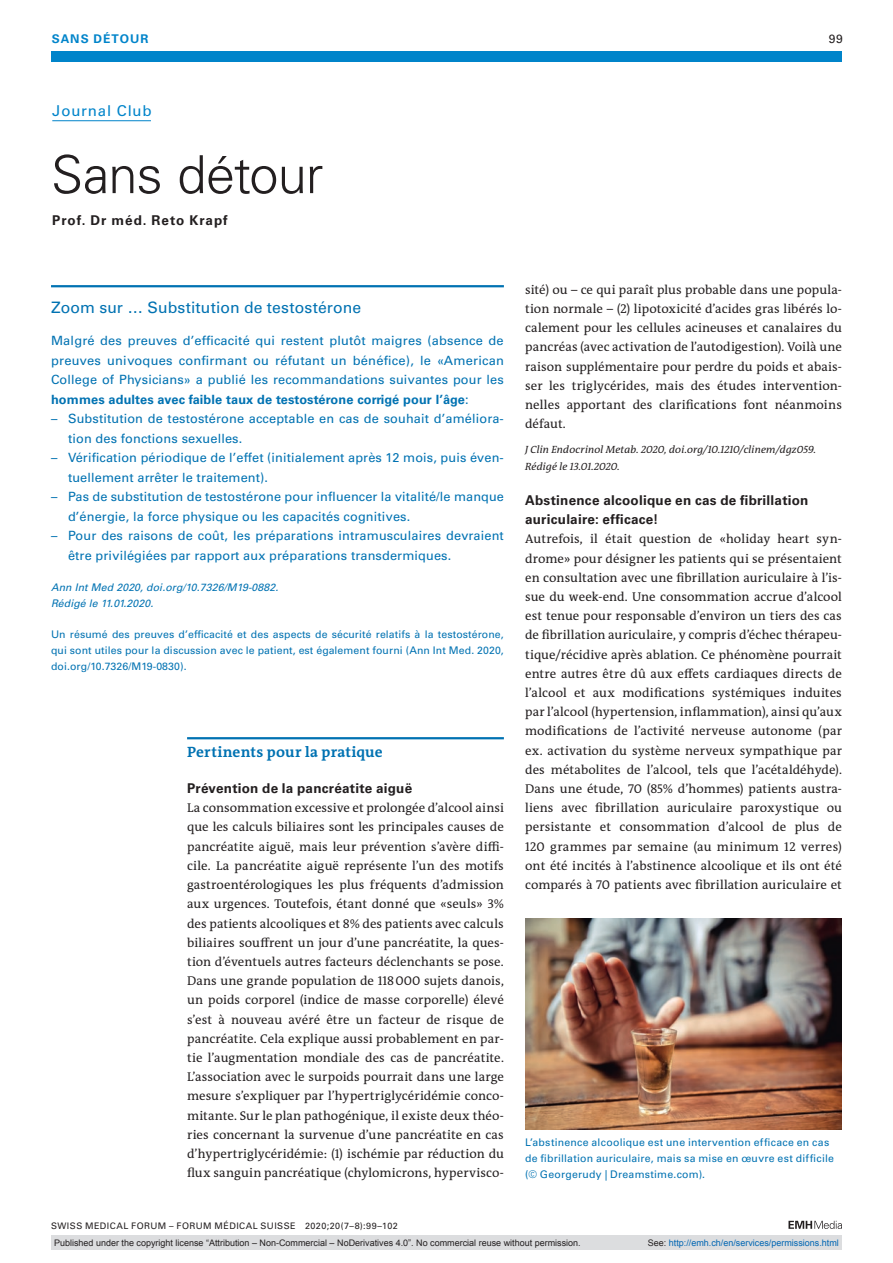
<style>
.page{position:relative;width:893px;height:1263px;background:#fff}
.page>*{position:absolute;margin:0;border:0;box-sizing:border-box;transform-origin:0 0}
.t1{font:300 52.5px "Univers LT Std";letter-spacing:-.02em;color:#231f20}
.t2{font:15.75px "Univers LT Std";letter-spacing:.005em;color:#0072b2}
.t3{font:700 15px "The Antiqua B W7";letter-spacing:.015em;color:#0072b2}
.t4{font:15px "Univers LT Std";letter-spacing:.05em;color:#0084ca}
.t5{font:700 13.5px/19.2px "Univers LT Std";letter-spacing:.02em;color:#231f20}
.t6{font:700 13.5px "Univers LT Std";letter-spacing:.065em;color:#231f20}
.t7{font:12.75px/19.2px "The Antiqua B W5 Plain";letter-spacing:.005em;color:#231f20;text-align:justify}
.t8{font:12.75px/19.5px "Univers LT Std";letter-spacing:.01em;color:#0072b2}
.t9{font:700 12px "Univers LT Std";letter-spacing:.08em;color:#0084ca}
.t10{font:12px "Univers LT Std";color:#231f20}
.t11{font:10.5px/15.8px "Univers LT Std";letter-spacing:.02em;color:#0072b2;text-align:justify}
.t12{font:italic 10.5px/16.5px "The Antiqua B W5 Plain";letter-spacing:.01em;color:#231f20}
.t13{font:italic 10.5px/15.8px "Univers LT Std";letter-spacing:.01em;color:#0072b2}
.t14{font:9px "Arial";color:#231f20}
.t15{font:9px "Univers LT Std";letter-spacing:.05em;color:#231f20}
.t16{font:9px "Arial";color:#0166b3}
.s1{font-weight:700}
.s2{color:#231f20}
</style>
<div class="page">
<div style="left:51px;top:51px;width:791px;height:11px;background:#0084ca"></div>
<svg style="left:788px;top:1221px;width:54px;height:8px"></svg>
<hr style="left:52px;top:120px;width:99px;height:1px;background:#0084ca">
<hr style="left:187px;top:737px;width:317px;height:2px;background:#0072b2">
<hr style="left:51px;top:285px;width:453px;height:2px;background:#0072b2">
<img style="left:525px;top:918px;width:317px;height:212px">
<div style="left:51px;top:1235px;width:791px;height:15px;background:#dcdddf"></div>
<p class="t9" style="left:52px;top:31px;width:98px">SANS DÉTOUR</p>
<p class="t10" style="left:829px;top:31px;width:16px">99</p>
<p class="t4" style="left:52px;top:102px;width:101px">Journal Club</p>
<h1 class="t1" style="left:51px;top:143px;width:274px">Sans détour</h1>
<p class="t6" style="left:52px;top:212px;width:177px">Prof. Dr méd. Reto Krapf</p>
<p class="t2" style="left:51px;top:298px;width:312px">Zoom sur … Substitution de testostérone</p>
<p class="t8" style="left:51px;top:331px;width:455px;text-align:justify">Malgré des preuves d’efficacité qui restent plutôt maigres (absence de preuves univoques confirmant ou réfutant un bénéfice), le «American College of Physicians» a publié les recommandations suivantes pour les <span class="s1">hommes adultes avec faible taux de testostérone corrigé pour l’âge</span>:</p>
<p class="t8" style="left:68px;top:409px;width:437px;text-indent:-17px">– Substitution de testostérone acceptable en cas de souhait d’améliora&shy;tion des fonctions sexuelles.</p>
<p class="t8" style="left:68px;top:448px;width:437px;text-indent:-17px">– Vérification périodique de l’effet (initialement après 12 mois, puis éven&shy;tuellement arrêter le traitement).</p>
<p class="t8" style="left:68px;top:487px;width:437px;text-indent:-17px">– Pas de substitution de testostérone pour influencer la vitalité/le manque d’énergie, la force physique ou les capacités cognitives.</p>
<p class="t8" style="left:68px;top:526px;width:437px;text-indent:-17px">– Pour des raisons de coût, les préparations intramusculaires devraient être privilégiées par rapport aux préparations transdermiques.</p>
<p class="t13" style="left:51px;top:580px;width:229px">Ann Int Med 2020, doi.org/10.7326/M19-0882.<br>Rédigé le 11.01.2020.</p>
<p class="t11" style="left:51px;top:627px;width:454px">Un résumé des preuves d’efficacité et des aspects de sécurité relatifs à la testostérone, qui sont utiles pour la discussion avec le patient, est également fourni (Ann Int Med. 2020, doi.org/10.7326/M19-0830).</p>
<p class="t3" style="left:187px;top:742px;width:197px">Pertinents pour la pratique</p>
<p class="t5" style="left:187px;top:779px;width:227px">Prévention de la pancréatite aiguë</p>
<p class="t7" style="left:187px;top:798px;width:318px">La consommation excessive et prolongée d’alcool ainsi que les calculs biliaires sont les principales causes de pancréatite aiguë, mais leur prévention s’avère diffi&shy;cile. La pancréatite aiguë représente l’un des motifs gastroentérologiques les plus fréquents d’admission aux urgences. Toutefois, étant donné que «seuls» 3% des patients alcooliques et 8% des patients avec calculs biliaires souffrent un jour d’une pancréatite, la ques&shy;tion d’éventuels autres facteurs déclenchants se pose.<br>Dans une grande population de 118000 sujets danois, un poids corporel (indice de masse corporelle) élevé s’est à nouveau avéré être un facteur de risque de pancréatite. Cela explique aussi probablement en par&shy;tie l’augmentation mondiale des cas de pancréatite.<br>L’association avec le surpoids pourrait dans une large mesure s’expliquer par l’hypertriglycéridémie conco&shy;mitante. Sur le plan pathogénique, il existe deux théo&shy;ries concernant la survenue d’une pancréatite en cas d’hypertriglycéridémie: (1) ischémie par réduction du flux sanguin pancréatique (chylomicrons, hypervisco-</p>
<p class="t15" style="left:51px;top:1220px;width:348px">SWISS MEDICAL FORUM – FORUM MÉDICAL SUISSE 2020;20(7–8):99–102</p>
<p class="t7" style="left:525px;top:280px;width:318px">sité) ou – ce qui paraît plus probable dans une popula&shy;tion normale – (2) lipotoxicité d’acides gras libérés lo&shy;calement pour les cellules acineuses et canalaires du pancréas (avec activation de l’autodigestion). Voilà une raison supplémentaire pour perdre du poids et abais&shy;ser les triglycérides, mais des études intervention&shy;nelles apportant des clarifications font néanmoins défaut.</p>
<p class="t12" style="left:525px;top:441px;width:292px">J Clin Endocrinol Metab. 2020, doi.org/10.1210/clinem/dgz059.<br>Rédigé le 13.01.2020.</p>
<p class="t5" style="left:525px;top:491px;width:285px">Abstinence alcoolique en cas de fibrillation auriculaire: efficace!</p>
<p class="t7" style="left:525px;top:530px;width:318px">Autrefois, il était question de «holiday heart syn&shy;drome» pour désigner les patients qui se présentaient en consultation avec une fibrillation auriculaire à l’is&shy;sue du week-end. Une consommation accrue d’alcool est tenue pour responsable d’environ un tiers des cas de fibrillation auriculaire, y compris d’échec thérapeu&shy;tique/récidive après ablation. Ce phénomène pourrait entre autres être dû aux effets cardiaques directs de l’alcool et aux modifications systémiques induites par l’alcool (hypertension, inflammation), ainsi qu’aux modifications de l’activité nerveuse autonome (par ex. activation du système nerveux sympathique par des métabolites de l’alcool, tels que l’acétaldéhyde).<br>Dans une étude, 70 (85% d’hommes) patients austra&shy;liens avec fibrillation auriculaire paroxystique ou persistante et consommation d’alcool de plus de 120 grammes par semaine (au minimum 12 verres) ont été incités à l’abstinence alcoolique et ils ont été comparés à 70 patients avec fibrillation auriculaire et</p>
<p class="t11" style="left:525px;top:1134px;width:310px;text-align:left">L’abstinence alcoolique est une intervention efficace en cas de fibrillation auriculaire, mais sa mise en œuvre est difficile (© Georgerudy | Dreamstime.com).</p>
<p class="t14" style="left:54px;top:1237px;width:528px">Published under the copyright license “Attribution – Non-Commercial – NoDerivatives 4.0”. No commercial reuse without permission.</p>
<p class="t16" style="left:648px;top:1237px;width:193px"><span class="s2">See:</span> http://emh.ch/en/services/permissions.html</p>
</div>
